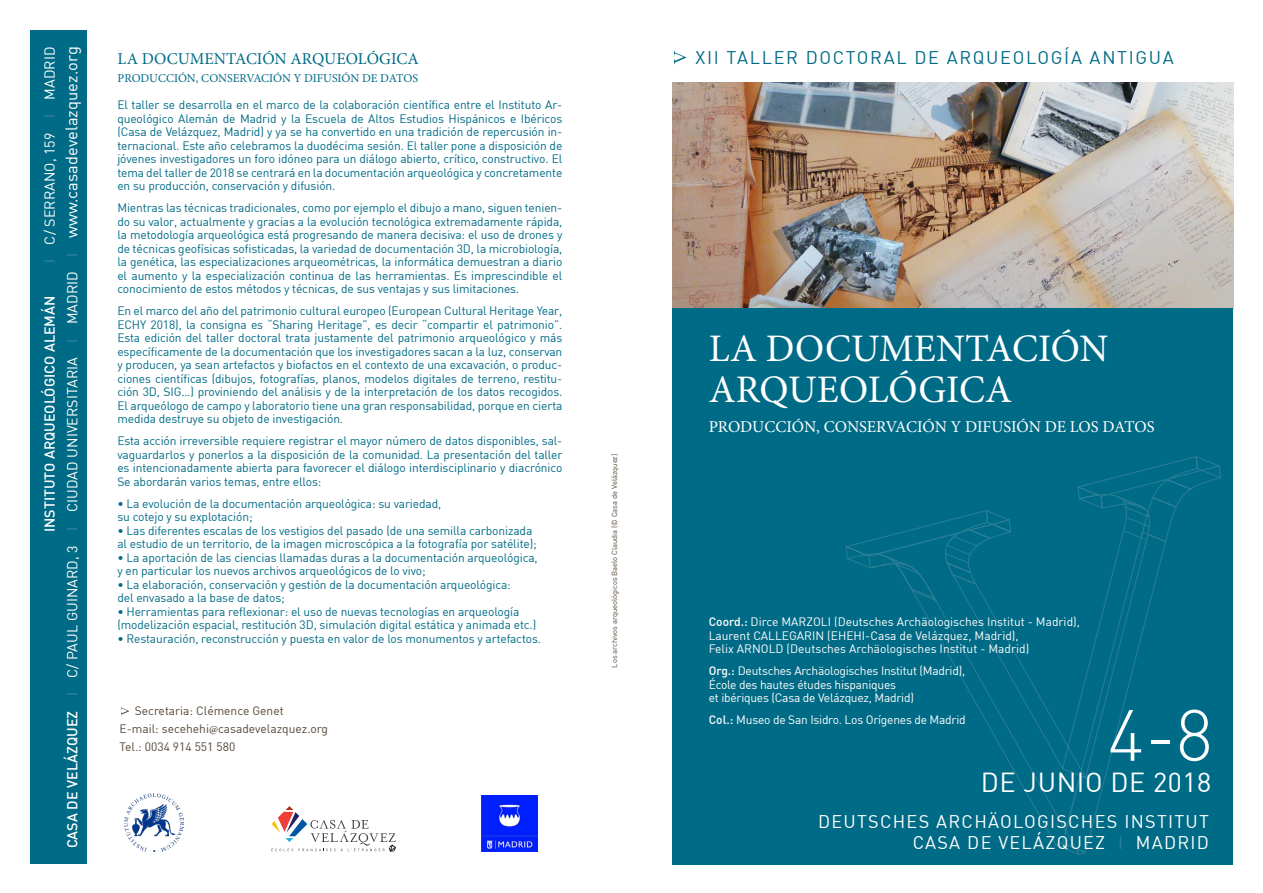
<style>
.page{position:relative;width:1263px;height:893px;background:#fff}
.page>*{position:absolute;margin:0;border:0;box-sizing:border-box;transform-origin:0 0}
.Fecha{font:300 71.4px "DIN";color:#fff}
.t1{font:39px/40.5px "Minion Pro";color:#fff}
.Fecha-2{font:27px "DIN";letter-spacing:.02em;color:#fff}
.Fecha-3{font:18px/21px "DIN";letter-spacing:.07em;color:#fff;text-align:right}
.Encabezamiento{font:18px "DIN";letter-spacing:.095em;color:#006b86}
.t2{font:16.5px "Minion Pro";letter-spacing:-.01em;color:#fff}
.t3{font:16.5px "Minion Pro";color:#006b86}
.Fecha-4{font:14.25px/22.5px "DIN";letter-spacing:.005em;color:#fff;text-align:right}
.Fecha-5{font:500 14.25px "DIN";color:#fff}
.Apertura{font:12px/13.5px "DIN";letter-spacing:-.01em;color:#006b86}
.t4{font:12px/13.5px "DIN";color:#fff}
.t5{font:12px/13.5px "DIN";letter-spacing:-.02em;color:#fff}
.t6{font:12px "DIN";color:#564737}
.t7{font:12px "Minion Pro";letter-spacing:-.01em;color:#006b86}
.Pie_de_foto{font:7.5px "DIN";color:#564737}
.s1{font-weight:500;color:#2b7e97}
.s2{font-weight:500}
.s3{font-size:16.5px}
.s4{font-family:"Minion Pro"}
.s5{color:#2b7e97}
</style>
<div class="page">
<img style="left:672px;top:82px;width:561px;height:226px">
<div style="left:672px;top:308px;width:561px;height:557px;background:#006b86"></div>
<svg style="left:1080px;top:585px;width:75px;height:270px"></svg>
<svg style="left:1058px;top:699px;width:22px;height:156px"></svg>
<svg style="left:909px;top:585px;width:157px;height:261px"></svg>
<svg style="left:845px;top:456px;width:376px;height:129px"></svg>
<div style="left:30px;top:30px;width:56px;height:833px;background:#006b86"></div>
<svg style="left:674px;top:51px;width:12px;height:13px"></svg>
<svg style="left:271px;top:806px;width:125px;height:46px"></svg>
<img style="left:124px;top:793px;width:59px;height:58px">
<img style="left:482px;top:796px;width:56px;height:55px">
<svg style="left:121px;top:707px;width:8px;height:9px"></svg>
<p class="Fecha-4" style="left:38px;top:848px;width:803px;rotate:-90deg"><span class="s1">I</span> C/ SERRANO, 159 <span class="s1">I</span> MADRID<br><span class="s2">CASA DE VELÁZQUEZ</span> <span class="s1">I</span> C/ PAUL GUINARD, 3 <span class="s1">I</span> CIUDAD UNIVERSITARIA <span class="s1">I</span> MADRID <span class="s1">I</span> <span class="s3">www.casadevelazquez.org</span></p>
<p class="Fecha-5" style="left:41px;top:532px;width:238px;rotate:-90deg">INSTITUTO ARQUEOLÓGICO ALEMÁN</p>
<p class="t3" style="left:118px;top:48px;width:303px">LA DOCUMENTACIÓN ARQUEOLÓGICA</p>
<p class="t7" style="left:118px;top:70px;width:302px">PRODUCCIÓN, CONSERVACIÓN Y DIFUSIÓN DE DATOS</p>
<p class="Apertura" style="left:117px;top:98px;width:447px;text-align:justify">El taller se desarrolla en el marco de la colaboración científica entre el Instituto Ar&shy;queológico Alemán de Madrid y la Escuela de Altos Estudios Hispánicos e Ibéricos (Casa de Velázquez, Madrid) y ya se ha convertido en una tradición de repercusión in&shy;ternacional. Este año celebramos la duodécima sesión. El taller pone a disposición de jóvenes investigadores un foro idóneo para un diálogo abierto, crítico, constructivo. El tema del taller de 2018 se centrará en la documentación arqueológica y concretamente en su producción, conservación y difusión.</p>
<p class="Apertura" style="left:117px;top:201px;width:446px;text-align:justify">Mientras las técnicas tradicionales, como por ejemplo el dibujo a mano, siguen tenien&shy;do su valor, actualmente y gracias a la evolución tecnológica extremadamente rápida, la metodología arqueológica está progresando de manera decisiva: el uso de drones y de técnicas geofísicas sofisticadas, la variedad de documentación 3D, la microbiología, la genética, las especializaciones arqueométricas, la informática demuestran a diario el aumento y la especialización continua de las herramientas. Es imprescindible el conocimiento de estos métodos y técnicas, de sus ventajas y sus limitaciones.</p>
<p class="Apertura" style="left:117px;top:304px;width:447px;text-align:justify">En el marco del año del patrimonio cultural europeo (European Cultural Heritage Year, ECHY 2018), la consigna es “Sharing Heritage”, es decir “compartir el patrimonio”.<br>Esta edición del taller doctoral trata justamente del patrimonio arqueológico y más específicamente de la documentación que los investigadores sacan a la luz, conservan y producen, ya sean artefactos y biofactos en el contexto de una excavación, o produc&shy;ciones científicas (dibujos, fotografías, planos, modelos digitales de terreno, restitu&shy;ción 3D, SIG…) proviniendo del análisis y de la interpretación de los datos recogidos.<br>El arqueólogo de campo y laboratorio tiene una gran responsabilidad, porque en cierta medida destruye su objeto de investigación.</p>
<p class="Apertura" style="left:117px;top:434px;width:446px;text-align:justify">Esta acción irreversible requiere registrar el mayor número de datos disponibles, sal&shy;vaguardarlos y ponerlos a la disposición de la comunidad. La presentación del taller es intencionadamente abierta para favorecer el diálogo interdisciplinario y diacrónico Se abordarán varios temas, entre ellos:</p>
<p class="Apertura" style="left:117px;top:496px;width:325px">• La evolución de la documentación arqueológica: su variedad, su cotejo y su explotación;</p>
<p class="Apertura" style="left:117px;top:523px;width:421px">• Las diferentes escalas de los vestigios del pasado (de una semilla carbonizada al estudio de un territorio, de la imagen microscópica a la fotografía por satélite);</p>
<p class="Apertura" style="left:117px;top:550px;width:422px">• La aportación de las ciencias llamadas duras a la documentación arqueológica, y en particular los nuevos archivos arqueológicos de lo vivo;</p>
<p class="Apertura" style="left:117px;top:577px;width:395px">• La elaboración, conservación y gestión de la documentación arqueológica: del envasado a la base de datos;</p>
<p class="Apertura" style="left:117px;top:604px;width:420px">• Herramientas para reflexionar: el uso de nuevas tecnologías en arqueología (modelización espacial, restitución 3D, simulación digital estática y animada etc.)</p>
<p class="Apertura" style="left:117px;top:631px;width:425px">• Restauración, reconstrucción y puesta en valor de los monumentos y artefactos.</p>
<p class="t6" style="left:135px;top:704px;width:150px">Secretaria: Clémence Genet</p>
<p class="t6" style="left:119px;top:721px;width:210px">E-mail: secehehi<span class="s4">@</span>casadevelazquez.org</p>
<p class="t6" style="left:119px;top:739px;width:117px">Tel.: 0034 914 551 580</p>
<p class="Pie_de_foto" style="left:610px;top:668px;width:215px;rotate:-90deg">Los archivos arqueológicos Baelo Claudia (© Casa de Velázquez)</p>
<p class="Encabezamiento" style="left:695px;top:46px;width:480px">XII TALLER DOCTORAL DE ARQUEOLOGÍA ANTIGUA</p>
<p class="t1" style="left:709px;top:328px;width:401px">LA DOCUMENTACIÓN<br>ARQUEOLÓGICA</p>
<p class="t2" style="left:709px;top:415px;width:447px">PRODUCCIÓN, CONSERVACIÓN Y DIFUSIÓN DE LOS DATOS</p>
<p class="t4" style="left:709px;top:615px;width:373px"><span class="s2">Coord.:</span> Dirce MARZOLI (Deutsches Archäologisches Institut - Madrid),<br>Laurent CALLEGARIN (EHEHI-Casa de Velázquez, Madrid),<br>Felix ARNOLD (Deutsches Archäologisches Institut - Madrid)</p>
<p class="t5" style="left:709px;top:664px;width:258px"><span class="s2">Org.:</span> Deutsches Archäologisches Institut (Madrid),<br>École des hautes études hispaniques<br>et ibériques (Casa de Velázquez, Madrid)</p>
<p class="t5" style="left:709px;top:713px;width:258px"><span class="s2">Col.:</span> Museo de San Isidro. Los Orígenes de Madrid</p>
<p class="Fecha" style="left:1107px;top:691px;width:107px">4-8</p>
<p class="Fecha-2" style="left:981px;top:765px;width:232px">DE JUNIO DE 2018</p>
<p class="Fecha-3" style="left:818px;top:810px;width:392px">DEUTSCHES ARCHÄOLOGISCHES INSTITUT<br>CASA DE VELÁZQUEZ <span class="s5">I</span> MADRID</p>
</div>
